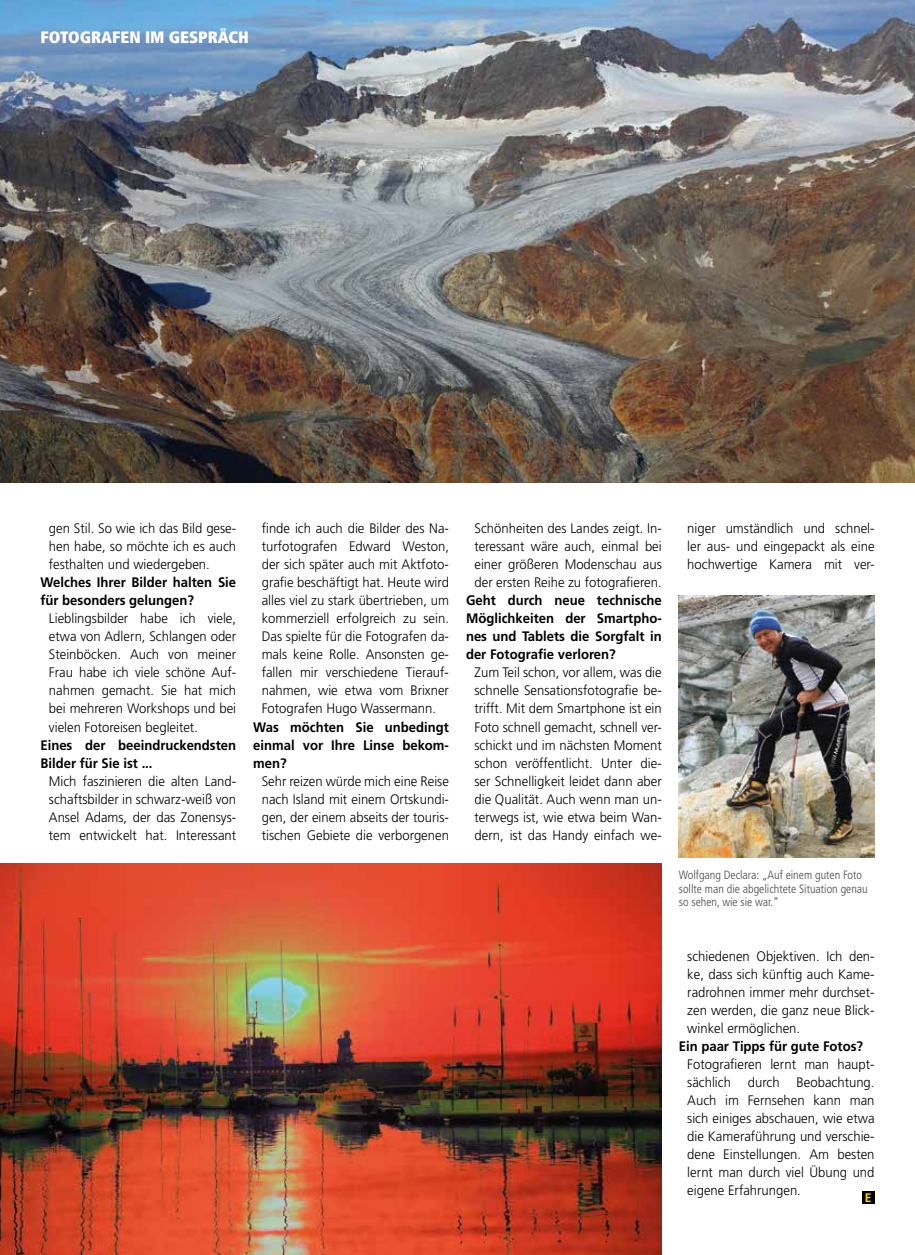
<style>
.page{position:relative;width:915px;height:1255px;background:#fff}
.page>*{position:absolute;margin:0;border:0;box-sizing:border-box;transform-origin:0 0}
.t1{font:900 condensed 16.5px "Frutiger LT Std";color:#fff}
.t2{font:300 13.8px/18px "Frutiger LT Std";color:#000;text-align:justify;scale:.95 1}
.t3{font:700 13.8px/18px "Frutiger LT Std";color:#000;scale:.95 1}
.t4{font:700 12.45px "Frutiger LT Std";color:#ffd500}
.t5{font:300 condensed 12px/13.5px "Frutiger LT Std";color:#4a4a49}
</style>
<div class="page">
<img style="left:0;top:0;width:914px;height:483px">
<div style="left:862px;top:1191px;width:12px;height:12px;background:#000"></div>
<img style="left:0;top:863px;width:661px;height:391px">
<img style="left:678px;top:595px;width:196px;height:262px">
<p class="t1" style="left:40px;top:27px;width:210px">FOTOGRAFEN IM GESPRÄCH</p>
<p class="t2" style="left:49px;top:520px;width:198px">gen Stil. So wie ich das Bild gese&shy;hen habe, so möchte ich es auch festhalten und wiedergeben.</p>
<p class="t3" style="left:40px;top:573px;width:207px">Welches Ihrer Bilder halten Sie für besonders gelungen?</p>
<p class="t2" style="left:49px;top:610px;width:198px">Lieblingsbilder habe ich viele, etwa von Adlern, Schlangen oder Steinböcken. Auch von meiner Frau habe ich viele schöne Auf&shy;nahmen gemacht. Sie hat mich bei mehreren Workshops und bei vielen Fotoreisen begleitet.</p>
<p class="t3" style="left:40px;top:735px;width:207px">Eines der beeindruckendsten<br>Bilder für Sie ist ...</p>
<p class="t2" style="left:49px;top:772px;width:198px">Mich faszinieren die alten Land&shy;schaftsbilder in schwarz-weiß von Ansel Adams, der das Zonensys&shy;tem entwickelt hat. Interessant</p>
<p class="t2" style="left:261px;top:520px;width:198px">finde ich auch die Bilder des Na&shy;turfotografen Edward Weston, der sich später auch mit Aktfoto&shy;grafie beschäftigt hat. Heute wird alles viel zu stark übertrieben, um kommerziell erfolgreich zu sein.<br>Das spielte für die Fotografen da&shy;mals keine Rolle. Ansonsten ge&shy;fallen mir verschiedene Tierauf&shy;nahmen, wie etwa vom Brixner Fotografen Hugo Wassermann.</p>
<p class="t3" style="left:253px;top:717px;width:207px;text-align:justify">Was möchten Sie unbedingt einmal vor Ihre Linse bekom&shy;men?</p>
<p class="t2" style="left:261px;top:772px;width:198px">Sehr reizen würde mich eine Reise nach Island mit einem Ortskundi&shy;gen, der einem abseits der touris&shy;tischen Gebiete die verborgenen</p>
<p class="t2" style="left:474px;top:520px;width:198px">Schönheiten des Landes zeigt. In&shy;teressant wäre auch, einmal bei einer größeren Modenschau aus der ersten Reihe zu fotografieren.</p>
<p class="t3" style="left:466px;top:591px;width:207px;text-align:justify">Geht durch neue technische Möglichkeiten der Smartpho&shy;nes und Tablets die Sorgfalt in der Fotografie verloren?</p>
<p class="t2" style="left:474px;top:664px;width:198px">Zum Teil schon, vor allem, was die schnelle Sensationsfotografie be&shy;trifft. Mit dem Smartphone ist ein Foto schnell gemacht, schnell ver&shy;schickt und im nächsten Moment schon veröffentlicht. Unter die&shy;ser Schnelligkeit leidet dann aber die Qualität. Auch wenn man un&shy;terwegs ist, wie etwa beim Wan&shy;dern, ist das Handy einfach we-</p>
<p class="t2" style="left:687px;top:520px;width:198px">niger umständlich und schnel&shy;ler aus- und eingepackt als eine hochwertige Kamera mit ver-</p>
<p class="t5" style="left:678px;top:868px;width:190px">Wolfgang Declara: „Auf einem guten Foto sollte man die abgelichtete Situation genau so sehen, wie sie war.“</p>
<p class="t2" style="left:687px;top:947px;width:198px">schiedenen Objektiven. Ich den&shy;ke, dass sich künftig auch Kame&shy;radrohnen immer mehr durchset&shy;zen werden, die ganz neue Blick&shy;winkel ermöglichen.</p>
<p class="t3" style="left:678px;top:1037px;width:195px">Ein paar Tipps für gute Fotos?</p>
<p class="t2" style="left:687px;top:1055px;width:198px">Fotografieren lernt man haupt&shy;sächlich durch Beobachtung.<br>Auch im Fernsehen kann man sich einiges abschauen, wie etwa die Kameraführung und verschie&shy;dene Einstellungen. Am besten lernt man durch viel Übung und eigene Erfahrungen.</p>
<p class="t4" style="left:864px;top:1190px;width:8px">E</p>
</div>
